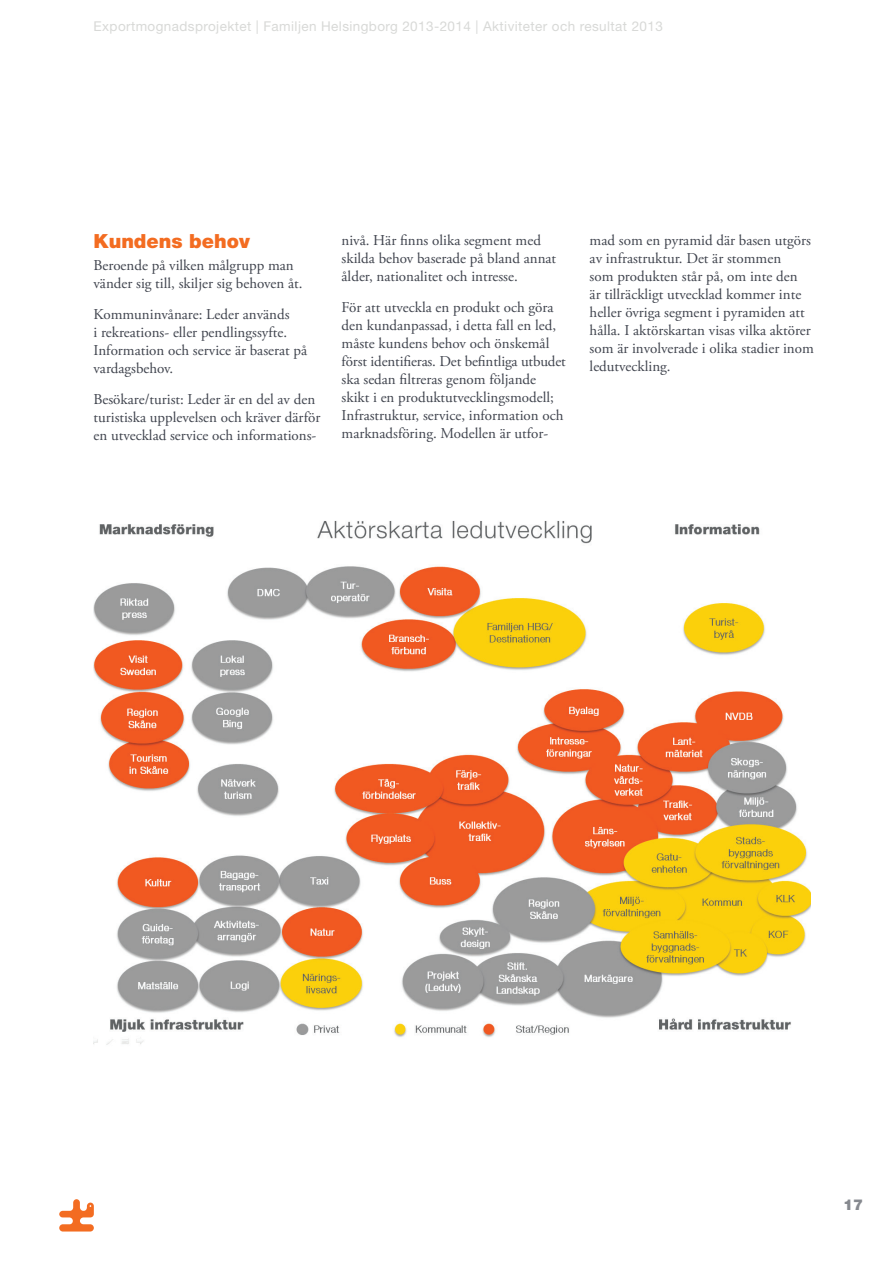
<style>
.page{position:relative;width:893px;height:1263px;background:#fff}
.page>*{position:absolute;margin:0;border:0;box-sizing:border-box;transform-origin:0 0}
.t1{font:900 19.5px "Helvetica Neue LT Std";color:#f36c21}
.t2{font:15px/18px "Adobe Garamond Pro";color:#40444e}
.t3{font:900 15px "Helvetica Neue LT Std";color:#86898f}
.t4{font:13.5px "Helvetica Neue LT Std";letter-spacing:.03em;color:#d8d9d7}
</style>
<div class="page">
<svg style="left:59px;top:1199px;width:35px;height:32px"></svg>
<img style="left:94px;top:520px;width:716px;height:525px">
<p class="t4" style="left:94px;top:18px;width:571px">Exportmognadsprojektet | Familjen Helsingborg 2013-2014 | Aktiviteter och resultat 2013</p>
<h1 class="t1" style="left:94px;top:229px;width:158px">Kundens behov</h1>
<p class="t2" style="left:94px;top:257px;width:210px">Beroende på vilken målgrupp man vänder sig till, skiljer sig behoven åt.</p>
<p class="t2" style="left:94px;top:306px;width:215px">Kommuninvånare: Leder används<br>i rekreations- eller pendlingssyfte.<br>Information och service är baserat på vardagsbehov.</p>
<p class="t2" style="left:94px;top:390px;width:228px">Besökare/turist: Leder är en del av den turistiska upplevelsen och kräver därför en utvecklad service och informations-</p>
<p class="t2" style="left:342px;top:232px;width:216px">nivå. Här finns olika segment med skilda behov baserade på bland annat ålder, nationalitet och intresse.</p>
<p class="t2" style="left:342px;top:298px;width:226px">För att utveckla en produkt och göra den kundanpassad, i detta fall en led, måste kundens behov och önskemål först identifieras. Det befintliga utbudet ska sedan filtreras genom följande skikt i en produktutvecklingsmodell; Infrastruktur, service, information och marknadsföring. Modellen är utfor-</p>
<p class="t2" style="left:590px;top:232px;width:226px">mad som en pyramid där basen utgörs av infrastruktur. Det är stommen<br>som produkten står på, om inte den<br>är tillräckligt utvecklad kommer inte heller övriga segment i pyramiden att hålla. I aktörskartan visas vilka aktörer som är involverade i olika stadier inom ledutveckling.</p>
<p class="t3" style="left:843px;top:1195px;width:22px">17</p>
</div>
